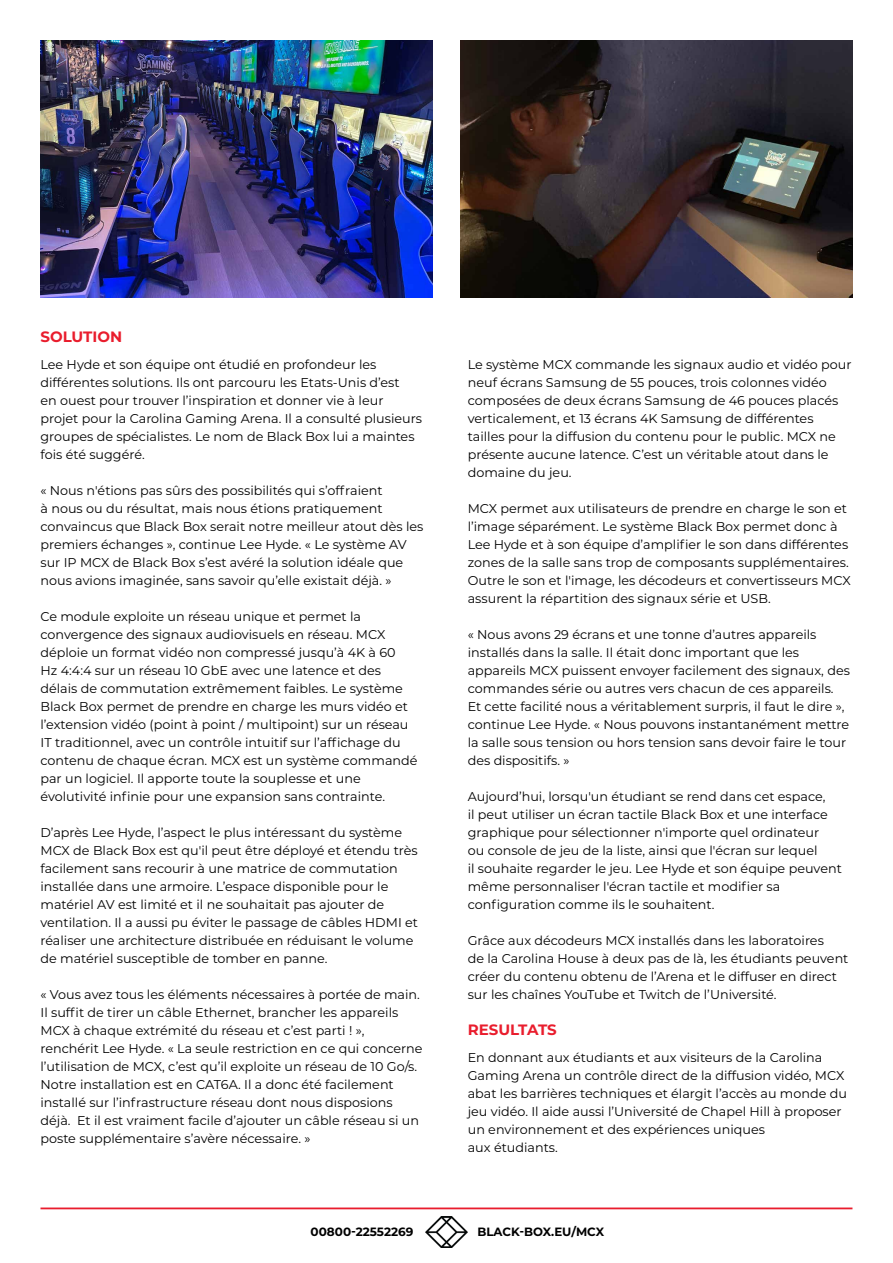
<style>
.page{position:relative;width:893px;height:1263px;background:#fff}
.page>*{position:absolute;margin:0;border:0;box-sizing:border-box;transform-origin:0 0}
.t1{font:700 15px "Montserrat";color:#e91d2d}
.t2{font:12.75px/18px "Montserrat";color:#000}
.t3{font:700 12px "Montserrat";color:#000}
</style>
<div class="page">
<img style="left:426px;top:1216px;width:41px;height:32px">
<hr style="left:40px;top:1207px;width:812px;height:2px;background:#e91d2d">
<img style="left:460px;top:40px;width:392px;height:257px">
<img style="left:40px;top:40px;width:393px;height:257px">
<p class="t1" style="left:40px;top:326px;width:83px">SOLUTION</p>
<p class="t2" style="left:40px;top:355px;width:383px">Lee Hyde et son équipe ont étudié en profondeur les différentes solutions. Ils ont parcouru les Etats-Unis d’est<br>en ouest pour trouver l’inspiration et donner vie à leur projet pour la Carolina Gaming Arena. Il a consulté plusieurs groupes de spécialistes. Le nom de Black Box lui a maintes fois été suggéré.</p>
<p class="t2" style="left:40px;top:481px;width:384px">« Nous n'étions pas sûrs des possibilités qui s’offraient<br>à nous ou du résultat, mais nous étions pratiquement convaincus que Black Box serait notre meilleur atout dès les premiers échanges », continue Lee Hyde. « Le système AV sur IP MCX de Black Box s’est avéré la solution idéale que nous avions imaginée, sans savoir qu’elle existait déjà. »</p>
<p class="t2" style="left:40px;top:607px;width:379px">Ce module exploite un réseau unique et permet la convergence des signaux audiovisuels en réseau. MCX déploie un format vidéo non compressé jusqu’à 4K à 60<br>Hz 4:4:4 sur un réseau 10 GbE avec une latence et des délais de commutation extrêmement faibles. Le système Black Box permet de prendre en charge les murs vidéo et l’extension vidéo (point à point / multipoint) sur un réseau IT traditionnel, avec un contrôle intuitif sur l’affichage du contenu de chaque écran. MCX est un système commandé par un logiciel. Il apporte toute la souplesse et une évolutivité infinie pour une expansion sans contrainte.</p>
<p class="t2" style="left:40px;top:823px;width:379px">D’après Lee Hyde, l’aspect le plus intéressant du système MCX de Black Box est qu'il peut être déployé et étendu très facilement sans recourir à une matrice de commutation installée dans une armoire. L’espace disponible pour le matériel AV est limité et il ne souhaitait pas ajouter de ventilation. Il a aussi pu éviter le passage de câbles HDMI et réaliser une architecture distribuée en réduisant le volume de matériel susceptible de tomber en panne.</p>
<p class="t2" style="left:40px;top:985px;width:384px">« Vous avez tous les éléments nécessaires à portée de main.<br>Il suffit de tirer un câble Ethernet, brancher les appareils MCX à chaque extrémité du réseau et c’est parti ! », renchérit Lee Hyde. « La seule restriction en ce qui concerne l’utilisation de MCX, c’est qu’il exploite un réseau de 10 Go/s.<br>Notre installation est en CAT6A. Il a donc été facilement installé sur l’infrastructure réseau dont nous disposions déjà. Et il est vraiment facile d’ajouter un câble réseau si un poste supplémentaire s’avère nécessaire. »</p>
<p class="t2" style="left:468px;top:355px;width:385px">Le système MCX commande les signaux audio et vidéo pour neuf écrans Samsung de 55 pouces, trois colonnes vidéo composées de deux écrans Samsung de 46 pouces placés verticalement, et 13 écrans 4K Samsung de différentes tailles pour la diffusion du contenu pour le public. MCX ne présente aucune latence. C’est un véritable atout dans le domaine du jeu.</p>
<p class="t2" style="left:468px;top:499px;width:384px">MCX permet aux utilisateurs de prendre en charge le son et l’image séparément. Le système Black Box permet donc à Lee Hyde et à son équipe d’amplifier le son dans différentes zones de la salle sans trop de composants supplémentaires.<br>Outre le son et l'image, les décodeurs et convertisseurs MCX assurent la répartition des signaux série et USB.</p>
<p class="t2" style="left:468px;top:625px;width:384px">« Nous avons 29 écrans et une tonne d’autres appareils installés dans la salle. Il était donc important que les appareils MCX puissent envoyer facilement des signaux, des commandes série ou autres vers chacun de ces appareils.<br>Et cette facilité nous a véritablement surpris, il faut le dire », continue Lee Hyde. « Nous pouvons instantanément mettre la salle sous tension ou hors tension sans devoir faire le tour des dispositifs. »</p>
<p class="t2" style="left:468px;top:787px;width:376px">Aujourd’hui, lorsqu'un étudiant se rend dans cet espace,<br>il peut utiliser un écran tactile Black Box et une interface graphique pour sélectionner n'importe quel ordinateur<br>ou console de jeu de la liste, ainsi que l'écran sur lequel<br>il souhaite regarder le jeu. Lee Hyde et son équipe peuvent même personnaliser l'écran tactile et modifier sa configuration comme ils le souhaitent.</p>
<p class="t2" style="left:468px;top:930px;width:382px">Grâce aux décodeurs MCX installés dans les laboratoires<br>de la Carolina House à deux pas de là, les étudiants peuvent créer du contenu obtenu de l’Arena et le diffuser en direct sur les chaînes YouTube et Twitch de l’Université.</p>
<p class="t1" style="left:468px;top:1018px;width:91px">RESULTATS</p>
<p class="t2" style="left:468px;top:1047px;width:381px">En donnant aux étudiants et aux visiteurs de la Carolina Gaming Arena un contrôle direct de la diffusion vidéo, MCX abat les barrières techniques et élargit l’accès au monde du jeu vidéo. Il aide aussi l’Université de Chapel Hill à proposer un environnement et des expériences uniques<br>aux étudiants.</p>
<p class="t3" style="left:311px;top:1223px;width:104px">00800-22552269</p>
<p class="t3" style="left:477px;top:1223px;width:128px">BLACK-BOX.EU/MCX</p>
</div>
